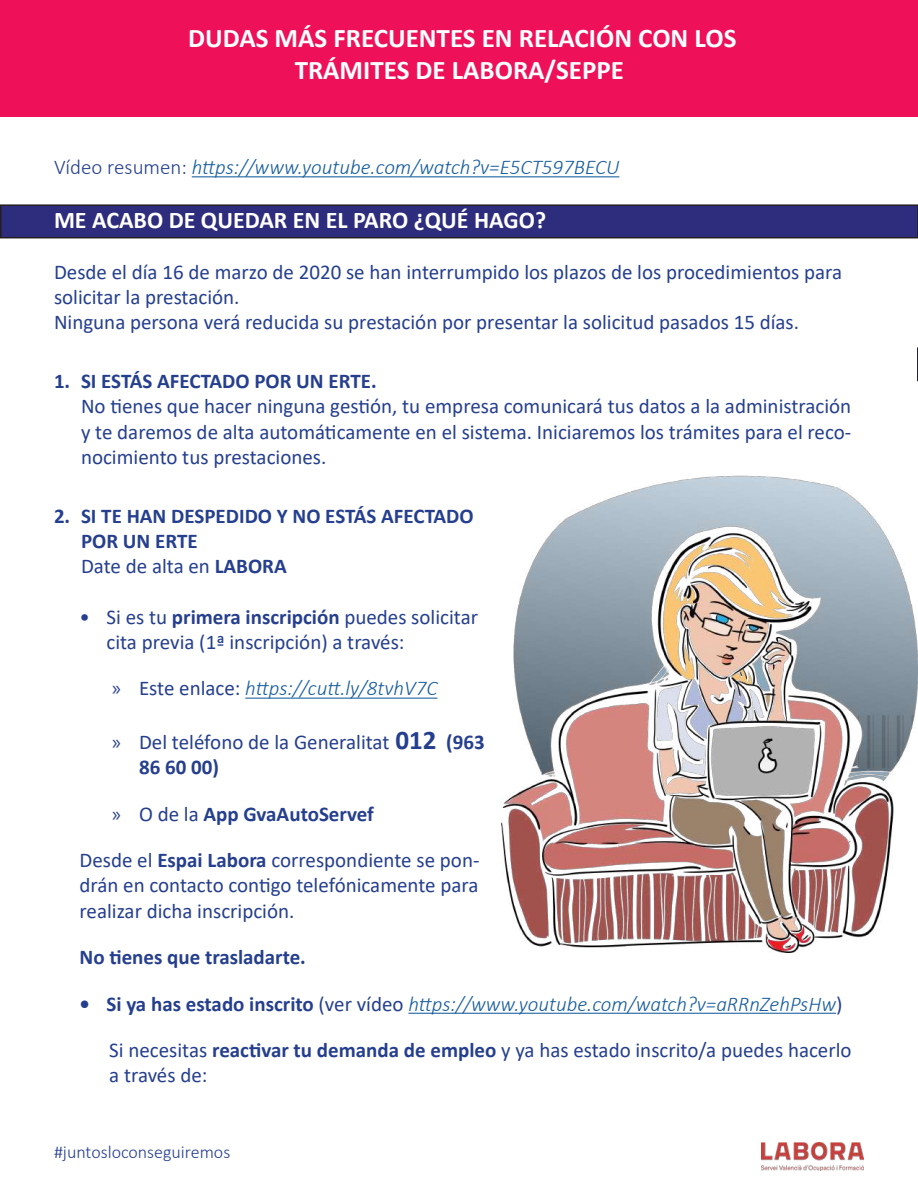
<style>
.page{position:relative;width:918px;height:1188px;background:#fff}
.page>*{position:absolute;margin:0;border:0;box-sizing:border-box;transform-origin:0 0}
.t1{font:700 27px/32.4px "Calibri";color:#fff;text-align:center}
.t2{font:700 24px "Calibri";color:#fff}
.t3{font:21px/25.2px "Calibri";color:#253f8e}
.t4{font:italic 300 21px "Calibri";color:#175d9e}
.t5{font:700 21px/25.2px "Calibri";color:#253f8e}
.t6{font:300 18px "Calibri";color:#253f8e}
.s1{font-style:normal;color:#253f8e}
.s2{font-weight:400}
.s3{font-weight:700}
.s4{font-family:"Myriad Pro";font-weight:400;font-style:normal;color:#253f8e}
.s5{font-weight:400;font-style:normal;color:#253f8e}
.s6{font-family:"Myriad Pro"}
.s7{font-weight:700;font-size:27px}
.s8{font-family:"Myriad Pro";font-weight:400}
.s9{font-weight:700;font-style:normal;color:#253f8e}
</style>
<div class="page">
<img style="left:761px;top:1143px;width:103px;height:28px">
<svg style="left:917px;top:347px;width:1px;height:34px"></svg>
<div style="left:1px;top:205px;width:917px;height:33px;background:#2e2d7d"></div>
<div style="left:0;top:204px;width:918px;height:34px;border:2px solid #231f20"></div>
<hr style="left:192px;top:176px;width:427px;height:1px;background:#175d9e">
<hr style="left:245px;top:698px;width:192px;height:1px;background:#175d9e">
<hr style="left:408px;top:1013px;width:428px;height:1px;background:#175d9e">
<div style="left:1px;top:0;width:917px;height:117px;background:#ee1059"></div>
<img style="left:502px;top:475px;width:416px;height:478px">
<p class="t1" style="left:188px;top:21px;width:550px">DUDAS MÁS FRECUENTES EN RELACIÓN CON LOS<br>TRÁMITES DE LABORA/SEPPE</p>
<p class="t4" style="left:54px;top:154px;width:567px"><span class="s1">Vídeo resumen:</span> https://www.youtube.com/watch?v=E5CT597BECU</p>
<p class="t2" style="left:54px;top:203px;width:494px">ME ACABO DE QUEDAR EN EL PARO ¿QUÉ HAGO?</p>
<p class="t3" style="left:54px;top:258px;width:790px">Desde el día 16 de marzo de 2020 se han interrumpido los plazos de los procedimientos para solicitar la prestación.<br>Ninguna persona verá reducida su prestación por presentar la solicitud pasados 15 días.</p>
<p class="t5" style="left:54px;top:368px;width:324px">1. SI ESTÁS AFECTADO POR UN ERTE.</p>
<p class="t3" style="left:81px;top:393px;width:772px;text-align:justify">No tienes que hacer ninguna gestión, tu empresa comunicará tus datos a la administración y te daremos de alta automáticamente en el sistema. Iniciaremos los trámites para el reco&shy;nocimiento tus prestaciones.</p>
<p class="t5" style="left:81px;top:503px;width:394px;text-indent:-27px">2. SI TE HAN DESPEDIDO Y NO ESTÁS AFECTADO<br>POR UN ERTE<br><span class="s2">Date de alta en</span> LABORA</p>
<p class="t3" style="left:107px;top:604px;width:373px;text-indent:-27px">• Si es tu <span class="s3">primera inscripción</span> puedes solicitar cita previa (1ª inscripción) a través:</p>
<p class="t4" style="left:112px;top:675px;width:327px"><span class="s4">»</span> <span class="s5">Este enlace:</span> https://cutt.ly/8tvhV7C</p>
<p class="t3" style="left:139px;top:729px;width:347px;text-indent:-27px"><span class="s6">»</span> Del teléfono de la Generalitat <span class="s7">012</span> <span class="s3">(963<br>86 60 00)</span></p>
<p class="t5" style="left:112px;top:801px;width:263px"><span class="s8">»</span> <span class="s2">O de la</span> App GvaAutoServef</p>
<p class="t3" style="left:80px;top:847px;width:401px;text-align:justify">Desde el <span class="s3">Espai Labora</span> correspondiente se pon&shy;drán en contacto contigo telefónicamente para realizar dicha inscripción.</p>
<p class="t5" style="left:80px;top:944px;width:228px">No tienes que trasladarte.</p>
<p class="t4" style="left:80px;top:991px;width:764px"><span class="s9">• Si ya has estado inscrito</span> <span class="s5">(ver vídeo</span> https://www.youtube.com/watch?v=aRRnZehPsHw<span class="s5">)</span></p>
<p class="t3" style="left:109px;top:1037px;width:744px">Si necesitas <span class="s3">reactivar tu demanda de empleo</span> y ya has estado inscrito/a puedes hacerlo a través de:</p>
<p class="t6" style="left:54px;top:1141px;width:178px">#juntosloconseguiremos</p>
</div>
